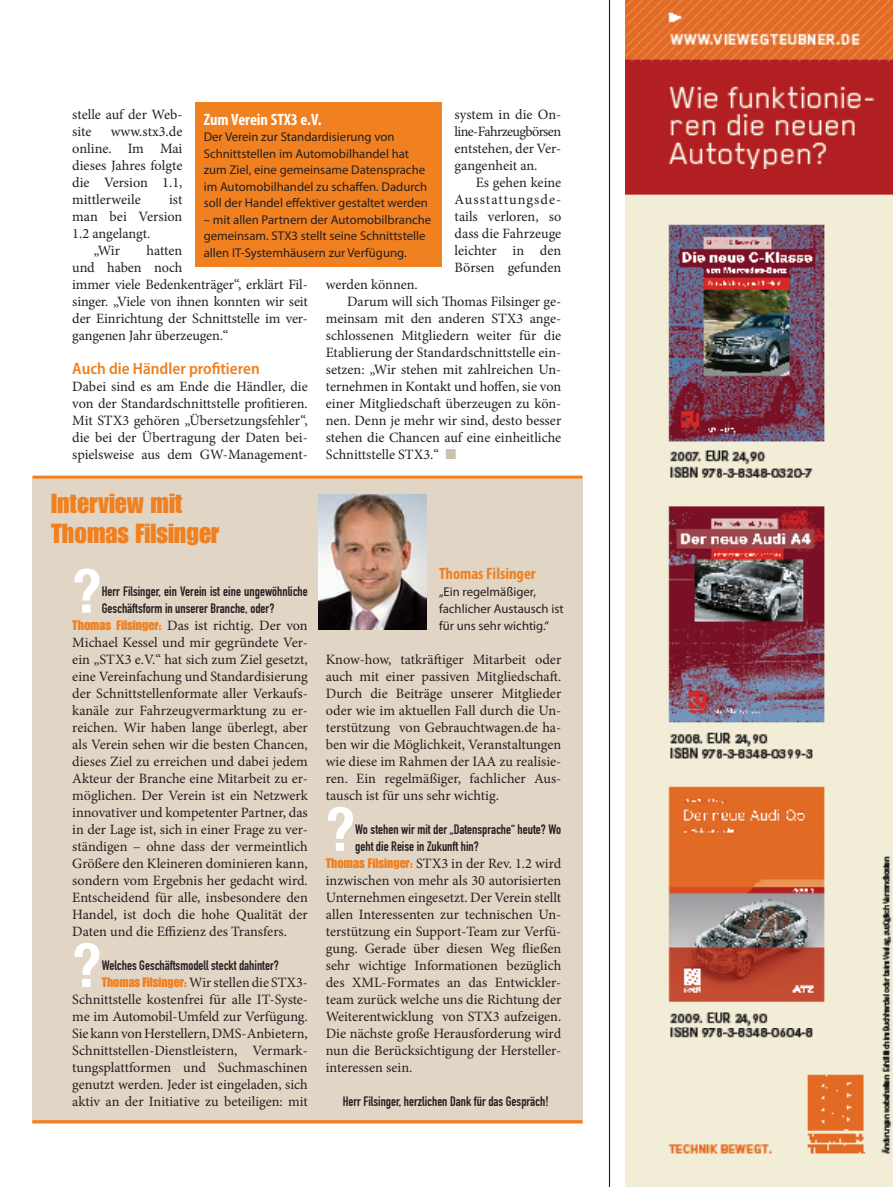
<style>
.page{position:relative;width:893px;height:1187px;background:#fff}
.page>*{position:absolute;margin:0;border:0;box-sizing:border-box;transform-origin:0 0}
.t1{font:700 condensed 61.2px "Helvetica Neue LT Std";color:#fff}
.t2{font:27px/30px "Impact LT Std";color:#f08020}
.t3{font:600 semi-condensed 16.5px "Myriad Pro";color:#f08020}
.t4{font:700 condensed 16.5px "Myriad Pro";color:#fff}
.t5{font:700 condensed 16.5px "Myriad Pro";color:#f08020}
.t6{font:14.25px/17px "Minion Pro";letter-spacing:-.005em;color:#231f20;text-align:justify}
.t7{font:13.5px/17px "DIN Engschrift Std";color:#231f20}
.t8{font:12.75px/16.5px "Myriad Pro";color:#231f20}
.s1{color:#cbbfae}
.s2{font-family:"Impact LT Std";font-size:13.5px;color:#f08020}
</style>
<div class="page">
<img style="left:625px;top:0;width:268px;height:1186px">
<hr style="left:609px;top:0;width:1px;height:1186px;background:#231f20">
<div style="left:32px;top:477px;width:551px;height:646px;background:#e1d5c5"></div>
<img style="left:319px;top:494px;width:107px;height:136px">
<hr style="left:33px;top:475px;width:550px;height:3px;background:#f08020">
<hr style="left:32px;top:1120px;width:551px;height:3px;background:#f08020">
<div style="left:195px;top:102px;width:247px;height:164px;background:#f08020"></div>
<p class="t6" style="left:72px;top:106px;width:112px">stelle auf der Web&shy;site</p>
<p class="t6" style="left:455px;top:106px;width:108px">system in die On&shy;line-Fahrzeugbörsen entstehen, der Ver&shy;gangenheit an.</p>
<p class="t6" style="left:455px;top:174px;width:108px;text-indent:21px">Es gehen keine Ausstattungsde&shy;tails verloren, so dass die Fahrzeuge leichter in den Börsen gefunden</p>
<p class="t4" style="left:204px;top:109px;width:120px">Zum Verein STX3 e.V.</p>
<p class="t8" style="left:204px;top:128px;width:226px">Der Verein zur Standardisierung von Schnittstellen im Automobilhandel hat zum Ziel, eine gemeinsame Datensprache im Automobilhandel zu schaffen. Dadurch soll der Handel effektiver gestaltet werden</p>
<p class="t8" style="left:204px;top:211px;width:229px">– mit allen Partnern der Automobilbranche gemeinsam. STX3 stellt seine Schnittstelle allen IT-Systemhäusern zur Verfügung.</p>
<p class="t6" style="left:72px;top:123px;width:112px;text-indent:38px">www.stx3.de online. Im Mai dieses Jahres folgte die Version 1.1, mittlerweile</p>
<p class="t6" style="left:169px;top:191px;width:15px">ist</p>
<p class="t6" style="left:72px;top:208px;width:112px">man bei Version</p>
<p class="t6" style="left:72px;top:225px;width:80px">1.2 angelangt.</p>
<p class="t6" style="left:94px;top:242px;width:28px">„Wir</p>
<p class="t6" style="left:72px;top:242px;width:237px;text-align:left;text-indent:74px">hatten<br>und haben noch<br>immer viele Bedenkenträger“, erklärt Fil&shy;singer. „Viele von ihnen konnten wir seit der Einrichtung der Schnittstelle im ver&shy;gangenen Jahr überzeugen.“</p>
<p class="t3" style="left:72px;top:360px;width:189px">Auch die Händler profitieren</p>
<p class="t6" style="left:72px;top:378px;width:237px">Dabei sind es am Ende die Händler, die von der Standardschnittstelle profitieren.<br>Mit STX3 gehören „Übersetzungsfehler“, die bei der Übertragung der Daten bei&shy;spielsweise aus dem GW-Management-</p>
<p class="t6" style="left:326px;top:276px;width:94px">werden können.</p>
<p class="t6" style="left:347px;top:293px;width:216px">Darum will sich Thomas Filsinger ge-</p>
<p class="t6" style="left:326px;top:310px;width:237px">meinsam mit den anderen STX3 ange-</p>
<p class="t6" style="left:326px;top:327px;width:237px">schlossenen Mitgliedern weiter für die</p>
<p class="t6" style="left:326px;top:344px;width:237px">Etablierung der Standardschnittstelle ein-</p>
<p class="t6" style="left:326px;top:361px;width:237px">setzen: „Wir stehen mit zahlreichen Un-</p>
<p class="t6" style="left:326px;top:378px;width:237px">ternehmen in Kontakt und hoffen, sie von</p>
<p class="t6" style="left:326px;top:395px;width:237px">einer Mitgliedschaft überzeugen zu kön-</p>
<p class="t6" style="left:326px;top:412px;width:237px">nen. Denn je mehr wir sind, desto besser</p>
<p class="t6" style="left:326px;top:429px;width:237px">stehen die Chancen auf eine einheitliche</p>
<p class="t6" style="left:326px;top:446px;width:132px">Schnittstelle STX3.“ <span class="s1">■</span></p>
<h2 class="t2" style="left:51px;top:488px;width:170px">Interview mit<br>Thomas Filsinger</h2>
<h1 class="t1" style="left:72px;top:553px;width:31px">?</h1>
<p class="t7" style="left:102px;top:582px;width:208px">Herr Filsinger, ein Verein ist eine ungewöhnliche<br>Geschäftsform in unserer Branche, oder?</p>
<p class="t6" style="left:72px;top:616px;width:237px"><span class="s2">Thomas Filsinger:</span> Das ist richtig. Der von Michael Kessel und mir gegründete Ver&shy;ein „STX3 e.V.“ hat sich zum Ziel gesetzt, eine Vereinfachung und Standardisierung der Schnittstellenformate aller Verkaufs&shy;kanäle zur Fahrzeugvermarktung zu er&shy;reichen. Wir haben lange überlegt, aber als Verein sehen wir die besten Chancen, dieses Ziel zu erreichen und dabei jedem Akteur der Branche eine Mitarbeit zu er&shy;möglichen. Der Verein ist ein Netzwerk innovativer und kompetenter Partner, das in der Lage ist, sich in einer Frage zu ver&shy;ständigen – ohne dass der vermeintlich Größere den Kleineren dominieren kann, sondern vom Ergebnis her gedacht wird.<br>Entscheidend für alle, insbesondere den Handel, ist doch die hohe Qualität der Daten und die Effizienz des Transfers.</p>
<h1 class="t1" style="left:72px;top:928px;width:31px">?</h1>
<p class="t7" style="left:102px;top:956px;width:179px">Welches Geschäftsmodell steckt dahinter?</p>
<p class="t6" style="left:72px;top:973px;width:237px;text-indent:29px"><span class="s2">Thomas Filsinger:</span> Wir stellen die STX3- Schnittstelle kostenfrei für alle IT-Syste&shy;me im Automobil-Umfeld zur Verfügung.<br>Sie kann von Herstellern, DMS-Anbietern, Schnittstellen-Dienstleistern, Vermark&shy;tungsplattformen und Suchmaschinen genutzt werden. Jeder ist eingeladen, sich aktiv an der Initiative zu beteiligen: mit</p>
<p class="t5" style="left:439px;top:562px;width:98px">Thomas Filsinger</p>
<p class="t8" style="left:439px;top:582px;width:126px;line-height:17px">„Ein regelmäßiger, fachlicher Austausch ist für uns sehr wichtig.“</p>
<p class="t6" style="left:326px;top:650px;width:237px">Know-how, tatkräftiger Mitarbeit oder auch mit einer passiven Mitgliedschaft.<br>Durch die Beiträge unserer Mitglieder oder wie im aktuellen Fall durch die Un&shy;terstützung von Gebrauchtwagen.de ha&shy;ben wir die Möglichkeit, Veranstaltungen wie diese im Rahmen der IAA zu realisie&shy;ren. Ein regelmäßiger, fachlicher Aus&shy;tausch ist für uns sehr wichtig.</p>
<h1 class="t1" style="left:326px;top:792px;width:31px">?</h1>
<p class="t7" style="left:355px;top:820px;width:208px">Wo stehen wir mit der „Datensprache“ heute? Wo geht die Reise in Zukunft hin?</p>
<p class="t6" style="left:326px;top:854px;width:237px"><span class="s2">Thomas Filsinger:</span> STX3 in der Rev. 1.2 wird inzwischen von mehr als 30 autorisierten Unternehmen eingesetzt. Der Verein stellt allen Interessenten zur technischen Un&shy;terstützung ein Support-Team zur Verfü&shy;gung. Gerade über diesen Weg fließen sehr wichtige Informationen bezüglich des XML-Formates an das Entwickler&shy;team zurück welche uns die Richtung der Weiterentwicklung von STX3 aufzeigen.<br>Die nächste große Herausforderung wird nun die Berücksichtigung der Hersteller&shy;interessen sein.</p>
<p class="t7" style="left:343px;top:1092px;width:207px">Herr Filsinger, herzlichen Dank für das Gespräch!</p>
</div>
